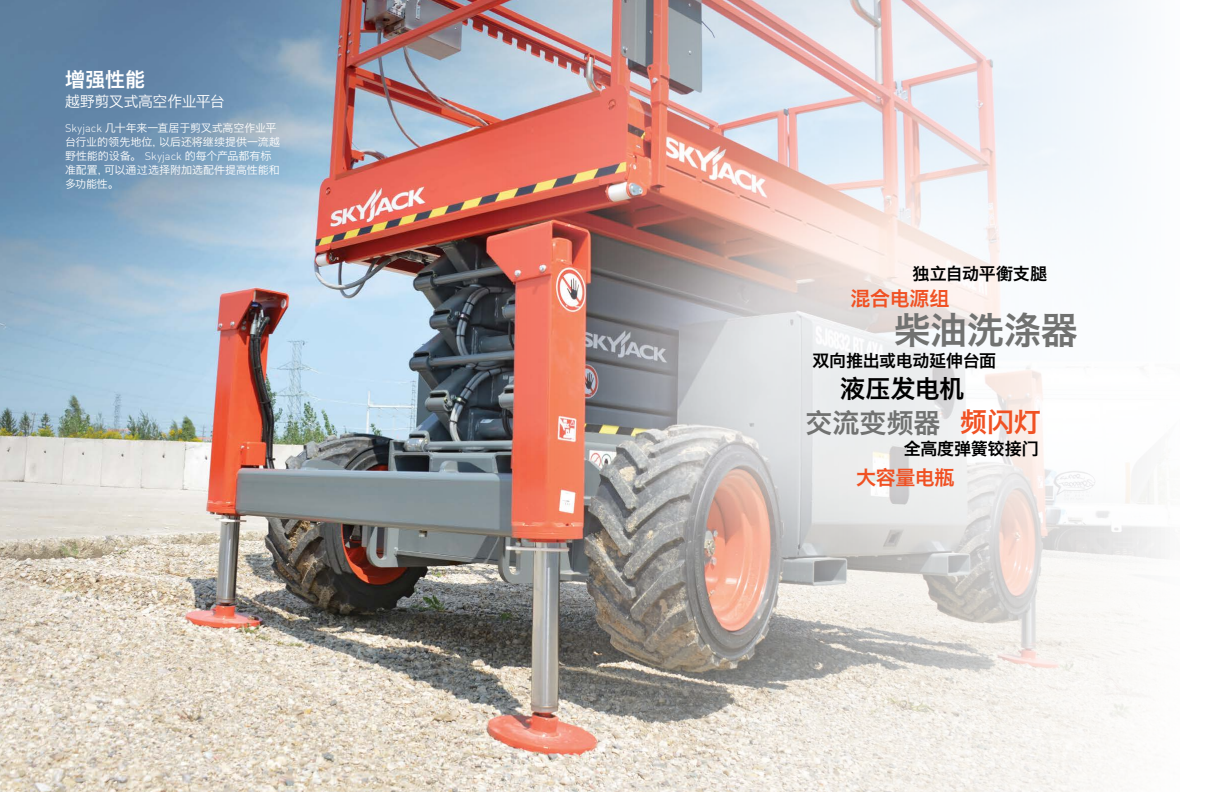
<style>
.page{position:relative;width:1224px;height:792px;background:#fff}
.page>*{position:absolute;margin:0;border:0;box-sizing:border-box;transform-origin:0 0}
.t1{font:37px "Hiragino Sans GB W6";letter-spacing:-.005em;color:#717271}
.t2{font:27px "Hiragino Sans GB W6";letter-spacing:.005em;color:#717271}
.t3{font:27px "Hiragino Sans GB W6";color:#f05123}
.t4{font:25px "Hiragino Sans GB W6";letter-spacing:-.005em;color:#000}
.t5{font:20px "Hiragino Sans GB W6";letter-spacing:-.02em;color:#f05123}
.t6{font:20px "Hiragino Sans GB W6";color:#fff}
.t7{font:17px "Hiragino Sans GB W6";letter-spacing:-.015em;color:#000}
.t8{font:15px "Hiragino Sans GB W3";letter-spacing:-.035em;color:#fff}
.t9{font:11px/14px "Hiragino Sans GB W3";letter-spacing:-.005em;color:#fff}
.s1{font-family:"DIN";font-weight:300}
</style>
<div class="page">
<img style="left:0;top:0;width:1165px;height:792px">
<h3 class="t6" style="left:65px;top:67px;width:81px">增强性能</h3>
<h3 class="t8" style="left:65px;top:92px;width:161px">越野剪叉式高空作业平台</h3>
<p class="t9" style="left:65px;top:121px;width:217px"><span class="s1">Skyjack</span> 几十年来一直居于剪叉式高空作业平台行业的领先地位，以后还将继续提供一流越野性能的设备。 <span class="s1">Skyjack</span> 的每个产品都有标准配置，可以通过选择附加选配件提高性能和多功能性。</p>
<h3 class="t7" style="left:913px;top:263px;width:136px">独立自动平衡支腿</h3>
<h3 class="t5" style="left:851px;top:285px;width:100px">混合电源组</h3>
<h1 class="t1" style="left:894px;top:306px;width:186px">柴油洗涤器</h1>
<h3 class="t4" style="left:840px;top:372px;width:126px">液压发电机</h3>
<h2 class="t2" style="left:805px;top:405px;width:137px">交流变频器</h2>
<h3 class="t7" style="left:904px;top:438px;width:136px">全高度弹簧铰接门</h3>
<h3 class="t7" style="left:813px;top:350px;width:185px">双向推出或电动延伸台面</h3>
<h2 class="t3" style="left:960px;top:404px;width:82px">频闪灯</h2>
<h3 class="t5" style="left:856px;top:464px;width:100px">大容量电瓶</h3>
</div>
